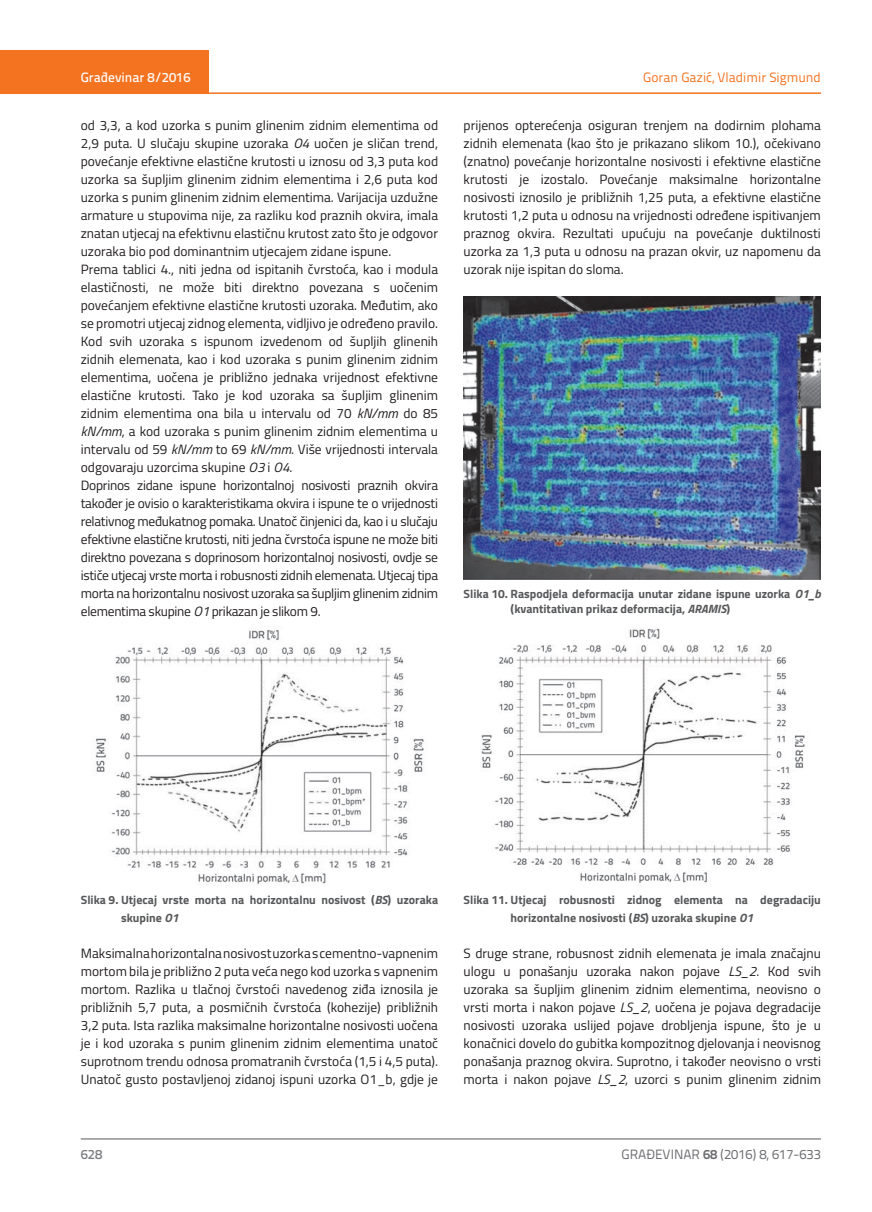
<style>
.page{position:relative;width:872px;height:1212px;background:#fff}
.page>*{position:absolute;margin:0;border:0;box-sizing:border-box;transform-origin:0 0}
.t1{font:13.5px/18px "Titillium";color:#231f20;text-align:justify}
.t2{font:13.5px "Titillium Text 22 L";color:#6c6d70}
.t3{font:13.5px "Titillium Text 22 L";color:#f47321}
.t4{font:500 13.5px "Titillium Text 22 L";color:#fff}
.t5{font:500 13.5px "Titillium Text 22 L";color:#787a7d}
.t6{font:700 12px/18px "Titillium";color:#57585a}
.s1{font-style:italic}
.s2{font-weight:700}
</style>
<div class="page">
<div style="left:0;top:50px;width:208px;height:44px;background:#f47321"></div>
<hr style="left:0;top:92px;width:821px;height:2px;background:#f47321">
<hr style="left:81px;top:1139px;width:740px;height:1px;background:#57585a">
<img style="left:95px;top:630px;width:329px;height:254px">
<img style="left:463px;top:296px;width:358px;height:284px">
<img style="left:481px;top:629px;width:324px;height:254px">
<p class="t4" style="left:81px;top:67px;width:111px">Građevinar 8/2016</p>
<p class="t1" style="left:81px;top:115px;width:359px;text-align:left">od 3,3, a kod uzorka s punim glinenim zidnim elementima od 2,9 puta. U slučaju skupine uzoraka <span class="s1">O4</span> uočen je sličan trend, povećanje efektivne elastične krutosti u iznosu od 3,3 puta kod uzorka sa šupljim glinenim zidnim elementima i 2,6 puta kod uzorka s punim glinenim zidnim elementima. Varijacija uzdužne armature u stupovima nije, za razliku kod praznih okvira, imala znatan utjecaj na efektivnu elastičnu krutost zato što je odgovor uzoraka bio pod dominantnim utjecajem zidane ispune.<br>Prema tablici 4., niti jedna od ispitanih čvrstoća, kao i modula elastičnosti, ne može biti direktno povezana s uočenim povećanjem efektivne elastične krutosti uzoraka. Međutim, ako se promotri utjecaj zidnog elementa, vidljivo je određeno pravilo.<br>Kod svih uzoraka s ispunom izvedenom od šupljih glinenih zidnih elemenata, kao i kod uzoraka s punim glinenim zidnim elementima, uočena je približno jednaka vrijednost efektivne elastične krutosti. Tako je kod uzoraka sa šupljim glinenim zidnim elementima ona bila u intervalu od 70 <span class="s1">kN/mm</span> do 85 <span class="s1">kN/mm</span>, a kod uzoraka s punim glinenim zidnim elementima u intervalu od 59 <span class="s1">kN/mm</span> to 69 <span class="s1">kN/mm</span>. Više vrijednosti intervala odgovaraju uzorcima skupine <span class="s1">O3</span> i <span class="s1">O4</span>.<br>Doprinos zidane ispune horizontalnoj nosivosti praznih okvira također je ovisio o karakteristikama okvira i ispune te o vrijednosti relativnog međukatnog pomaka. Unatoč činjenici da, kao i u slučaju efektivne elastične krutosti, niti jedna čvrstoća ispune ne može biti direktno povezana s doprinosom horizontalnoj nosivosti, ovdje se ističe utjecaj vrste morta i robusnosti zidnih elemenata. Utjecaj tipa morta na horizontalnu nosivost uzoraka sa šupljim glinenim zidnim elementima skupine <span class="s1">O1</span> prikazan je slikom 9.</p>
<p class="t3" style="left:643px;top:68px;width:179px">Goran Gazić, Vladimir Sigmund</p>
<p class="t1" style="left:463px;top:115px;width:359px">prijenos opterećenja osiguran trenjem na dodirnim plohama zidnih elemenata (kao što je prikazano slikom 10.), očekivano (znatno) povećanje horizontalne nosivosti i efektivne elastične krutosti je izostalo. Povećanje maksimalne horizontalne nosivosti iznosilo je približnih 1,25 puta, a efektivne elastične krutosti 1,2 puta u odnosu na vrijednosti određene ispitivanjem praznog okvira. Rezultati upućuju na povećanje duktilnosti uzorka za 1,3 puta u odnosu na prazan okvir, uz napomenu da uzorak nije ispitan do sloma.</p>
<p class="t6" style="left:510px;top:586px;width:312px;line-height:15px;text-indent:-47px">Slika 10. Raspodjela deformacija unutar zidane ispune uzorka <span class="s1">O1_b </span>(kvantitativan prikaz deformacija, <span class="s1">ARAMIS</span>)</p>
<p class="t6" style="left:121px;top:890px;width:318px;text-indent:-40px">Slika 9. Utjecaj vrste morta na horizontalnu nosivost (<span class="s1">BS</span>) uzoraka skupine <span class="s1">O1</span></p>
<p class="t1" style="left:81px;top:944px;width:359px">Maksimalna horizontalna nosivost uzorka s cementno-vapnenim mortom bila je približno 2 puta veća nego kod uzorka s vapnenim mortom. Razlika u tlačnoj čvrstoći navedenog ziđa iznosila je približnih 5,7 puta, a posmičnih čvrstoća (kohezije) približnih 3,2 puta. Ista razlika maksimalne horizontalne nosivosti uočena je i kod uzoraka s punim glinenim zidnim elementima unatoč suprotnom trendu odnosa promatranih čvrstoća (1,5 i 4,5 puta).<br>Unatoč gusto postavljenoj zidanoj ispuni uzorka O1_b, gdje je</p>
<p class="t6" style="left:510px;top:890px;width:312px;text-indent:-47px">Slika 11. Utjecaj robusnosti zidnog elementa na degradaciju horizontalne nosivosti (<span class="s1">BS</span>) uzoraka skupine <span class="s1">O1</span></p>
<p class="t1" style="left:463px;top:944px;width:359px">S druge strane, robusnost zidnih elemenata je imala značajnu ulogu u ponašanju uzoraka nakon pojave <span class="s1">LS_2</span>. Kod svih uzoraka sa šupljim glinenim zidnim elementima, neovisno o vrsti morta i nakon pojave <span class="s1">LS_2</span>, uočena je pojava degradacije nosivosti uzoraka uslijed pojave drobljenja ispune, što je u konačnici dovelo do gubitka kompozitnog djelovanja i neovisnog ponašanja praznog okvira. Suprotno, i također neovisno o vrsti morta i nakon pojave <span class="s1">LS_2</span>, uzorci s punim glinenim zidnim</p>
<p class="t5" style="left:81px;top:1144px;width:23px">628</p>
<p class="t2" style="left:621px;top:1144px;width:201px">GRAĐEVINAR <span class="s2">68</span> (2016) 8, 617-633</p>
</div>
